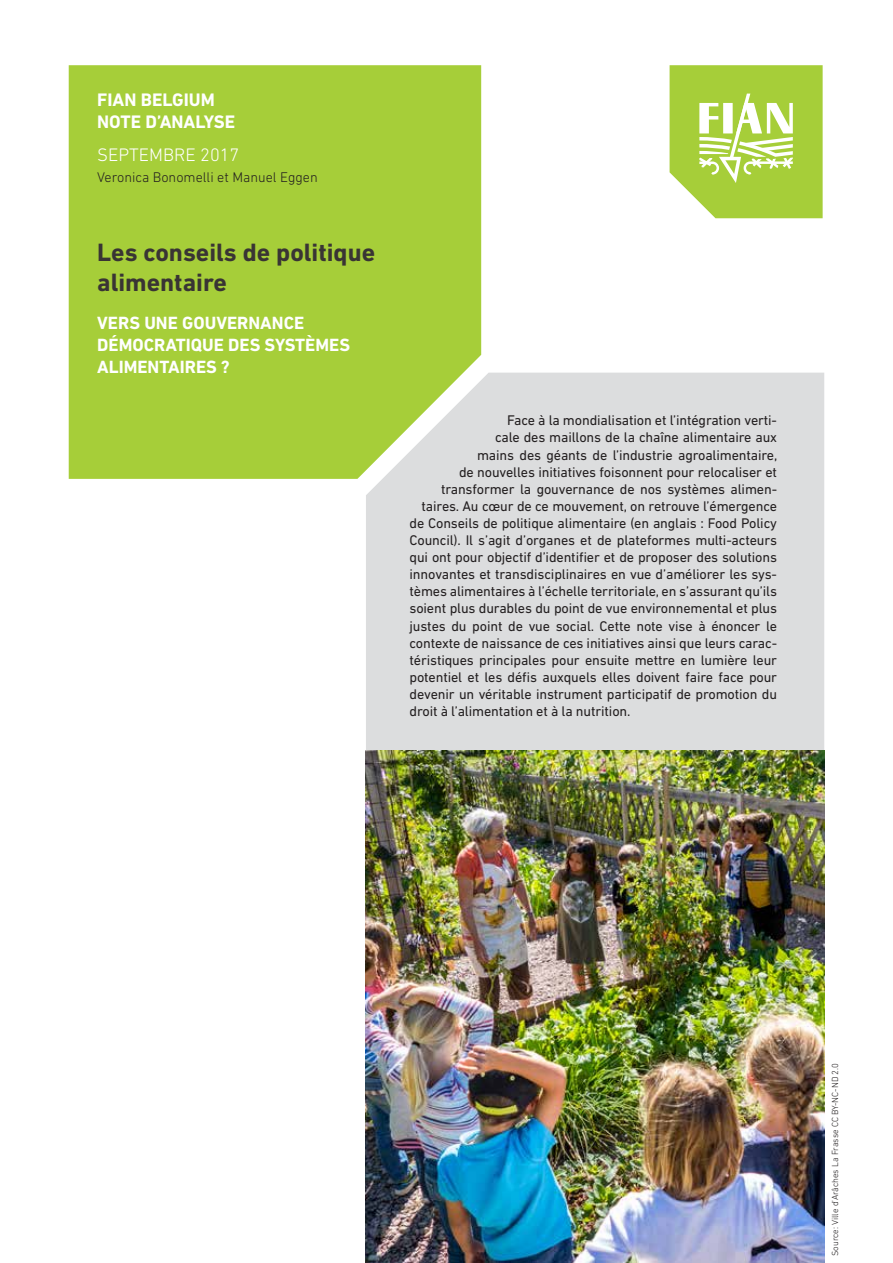
<style>
.page{position:relative;width:893px;height:1263px;background:#fff}
.page>*{position:absolute;margin:0;border:0;box-sizing:border-box;transform-origin:0 0}
.t1{font:700 25.5px/30.6px "DIN Next LT Pro";color:#393434}
.t2{font:700 18.45px/22px "DIN Next LT Pro";color:#fff}
.t3{font:300 18.45px "DIN Next LT Pro";color:#fff}
.t4{font:700 18px/21.6px "DIN Next LT Pro";color:#fff}
.t5{font:14.25px "DIN Next LT Pro";letter-spacing:-.01em;color:#231f20}
.t6{font:300 14.25px "DIN Next LT Pro";color:#231f20}
.t7{font:300 9px "DIN Next LT Pro";color:#231f20}
</style>
<div class="page">
<div style="left:366px;top:373px;width:458px;height:377px;background:#dcddde"></div>
<div style="left:69px;top:65px;width:412px;height:414px;background:#a6ce39"></div>
<svg style="left:670px;top:65px;width:153px;height:153px;background:#b5d65c"></svg>
<img style="left:366px;top:750px;width:458px;height:513px">
<p class="t2" style="left:97px;top:88px;width:139px">FIAN BELGIUM<br>NOTE D’ANALYSE</p>
<p class="t3" style="left:97px;top:144px;width:144px">SEPTEMBRE 2017</p>
<p class="t6" style="left:97px;top:169px;width:222px">Veronica Bonomelli et Manuel Eggen</p>
<h1 class="t1" style="left:97px;top:237px;width:279px">Les conseils de politique alimentaire</h1>
<p class="t4" style="left:97px;top:312px;width:254px">VERS UNE GOUVERNANCE<br>DÉMOCRATIQUE DES SYSTÈMES<br>ALIMENTAIRES ?</p>
<p class="t5" style="left:507px;top:412px;width:272px">Face à la mondialisation et l’intégration verti-</p>
<p class="t5" style="left:495px;top:429px;width:284px">cale des maillons de la chaîne alimentaire aux</p>
<p class="t5" style="left:477px;top:446px;width:302px">mains des géants de l’industrie agroalimentaire,</p>
<p class="t5" style="left:459px;top:463px;width:320px">de nouvelles initiatives foisonnent pour relocaliser et</p>
<p class="t5" style="left:441px;top:481px;width:338px">transformer la gouvernance de nos systèmes alimen-</p>
<p class="t5" style="left:422px;top:498px;width:357px">taires. Au cœur de ce mouvement, on retrouve l’émergence</p>
<p class="t5" style="left:410px;top:515px;width:369px">de Conseils de politique alimentaire (en anglais : Food Policy</p>
<p class="t5" style="left:410px;top:532px;width:369px">Council). Il s’agit d’organes et de plateformes multi-acteurs</p>
<p class="t5" style="left:410px;top:549px;width:369px">qui ont pour objectif d’identifier et de proposer des solutions</p>
<p class="t5" style="left:410px;top:566px;width:369px">innovantes et transdisciplinaires en vue d’améliorer les sys-</p>
<p class="t5" style="left:410px;top:583px;width:369px">tèmes alimentaires à l’échelle territoriale, en s’assurant qu’ils</p>
<p class="t5" style="left:410px;top:600px;width:369px">soient plus durables du point de vue environnemental et plus</p>
<p class="t5" style="left:410px;top:617px;width:369px">justes du point de vue social. Cette note vise à énoncer le</p>
<p class="t5" style="left:410px;top:634px;width:369px">contexte de naissance de ces initiatives ainsi que leurs carac-</p>
<p class="t5" style="left:410px;top:652px;width:369px">téristiques principales pour ensuite mettre en lumière leur</p>
<p class="t5" style="left:410px;top:669px;width:369px">potentiel et les défis auxquels elles doivent faire face pour</p>
<p class="t5" style="left:410px;top:686px;width:369px">devenir un véritable instrument participatif de promotion du</p>
<p class="t5" style="left:410px;top:703px;width:222px">droit à l’alimentation et à la nutrition.</p>
<p class="t7" style="left:830px;top:1256px;width:194px;rotate:-90deg">Source: Ville d’Arâches La Frasse CC BY-NC-ND 2.0</p>
</div>
